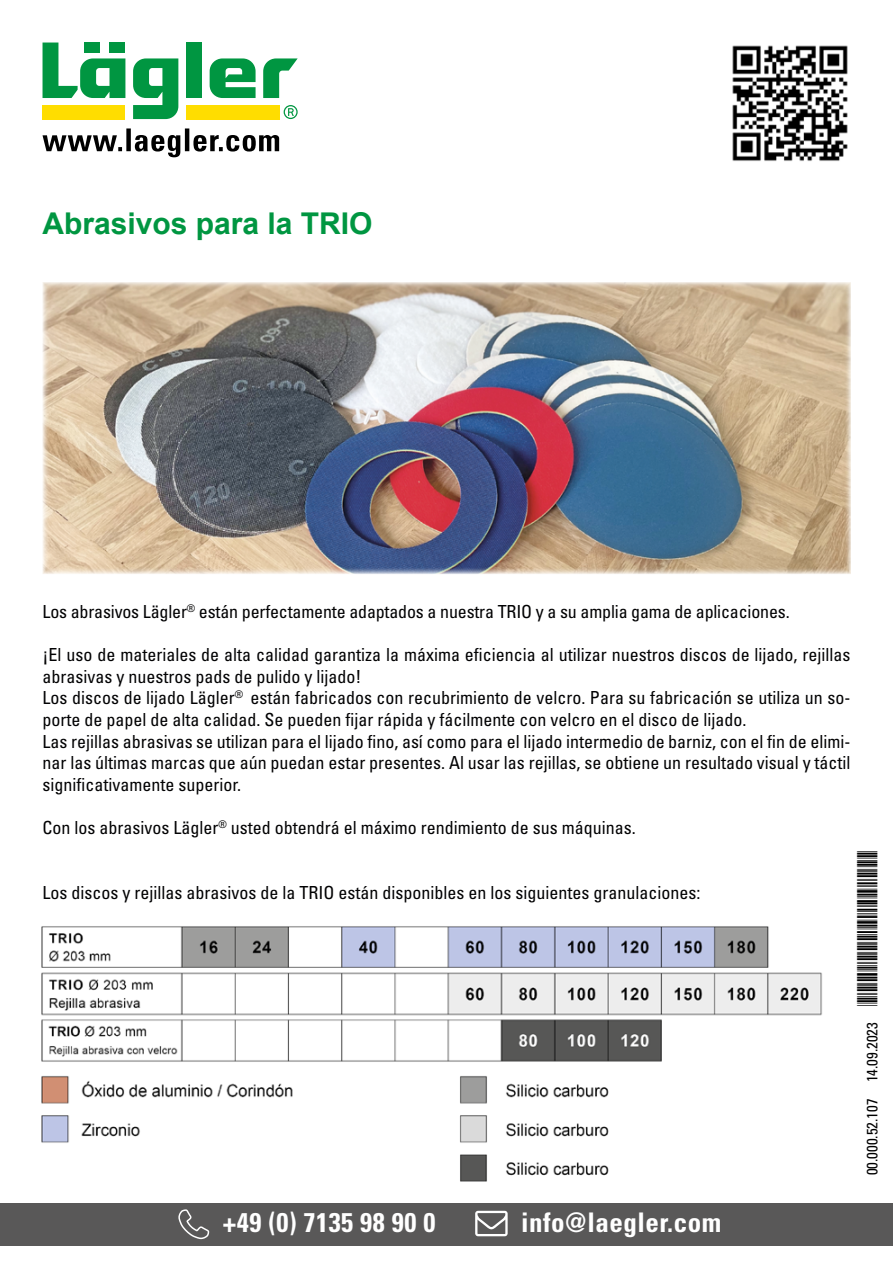
<style>
.page{position:relative;width:893px;height:1263px;background:#fff}
.page>*{position:absolute;margin:0;border:0;box-sizing:border-box;transform-origin:0 0}
.t1{font:700 30px "Arial";color:#009641}
.t2{font:700 condensed 27px "Univers LT Std";letter-spacing:.02em;color:#fff}
.t3{font:condensed 18px/21.6px "Univers LT Pro";color:#020203}
.t4{font:condensed 15px "Univers LT Pro";color:#000}
.s1{font-family:"Free 3 of 9 Extended";font-stretch:normal;font-size:27px}
</style>
<div class="page">
<img style="left:43px;top:283px;width:807px;height:291px">
<img style="left:732px;top:45px;width:116px;height:116px">
<img style="left:41px;top:926px;width:728px;height:42px">
<img style="left:41px;top:1075px;width:568px;height:106px">
<img style="left:41px;top:972px;width:781px;height:90px">
<div style="left:0;top:1203px;width:893px;height:43px;background:#595858"></div>
<svg style="left:178px;top:1209px;width:32px;height:31px"></svg>
<svg style="left:475px;top:1211px;width:33px;height:25px"></svg>
<div style="left:43px;top:105px;width:82px;height:14px;background:#fd0"></div>
<div style="left:186px;top:105px;width:93px;height:14px;background:#fd0"></div>
<svg style="left:263px;top:58px;width:35px;height:40px"></svg>
<svg style="left:210px;top:58px;width:46px;height:40px"></svg>
<div style="left:186px;top:43px;width:16px;height:55px;background:#009641"></div>
<svg style="left:133px;top:58px;width:45px;height:61px"></svg>
<svg style="left:43px;top:43px;width:82px;height:55px"></svg>
<svg style="left:284px;top:105px;width:14px;height:14px"></svg>
<svg style="left:43px;top:128px;width:236px;height:29px"></svg>
<h1 class="t1" style="left:43px;top:203px;width:332px">Abrasivos para la TRIO</h1>
<p class="t3" style="left:43px;top:600px;width:749px">Los abrasivos Lägler<sup>®</sup> están perfectamente adaptados a nuestra TRIO y a su amplia gama de aplicaciones.</p>
<p class="t3" style="left:43px;top:644px;width:809px">¡El uso de materiales de alta calidad garantiza la máxima eficiencia al utilizar nuestros discos de lijado, rejillas abrasivas y nuestros pads de pulido y lijado!<br>Los discos de lijado Lägler<sup>®</sup> están fabricados con recubrimiento de velcro. Para su fabricación se utiliza un so&shy;porte de papel de alta calidad. Se pueden fijar rápida y fácilmente con velcro en el disco de lijado.<br>Las rejillas abrasivas se utilizan para el lijado fino, así como para el lijado intermedio de barniz, con el fin de elimi&shy;nar las últimas marcas que aún puedan estar presentes. Al usar las rejillas, se obtiene un resultado visual y táctil significativamente superior.</p>
<p class="t3" style="left:43px;top:816px;width:595px">Con los abrasivos Lägler<sup>®</sup> usted obtendrá el máximo rendimiento de sus máquinas.</p>
<p class="t3" style="left:43px;top:881px;width:659px">Los discos y rejillas abrasivos de la TRIO están disponibles en los siguientes granulaciones:</p>
<h2 class="t2" style="left:223px;top:1206px;width:214px">+49 (0) 7135 98 90 0</h2>
<h2 class="t2" style="left:521px;top:1206px;width:202px">info@laegler.com</h2>
<p class="t4" style="left:862px;top:1175px;width:326px;rotate:-90deg">00.000.52.107 14.09.2023 <span class="s1">*00.000.52.107*</span></p>
</div>
